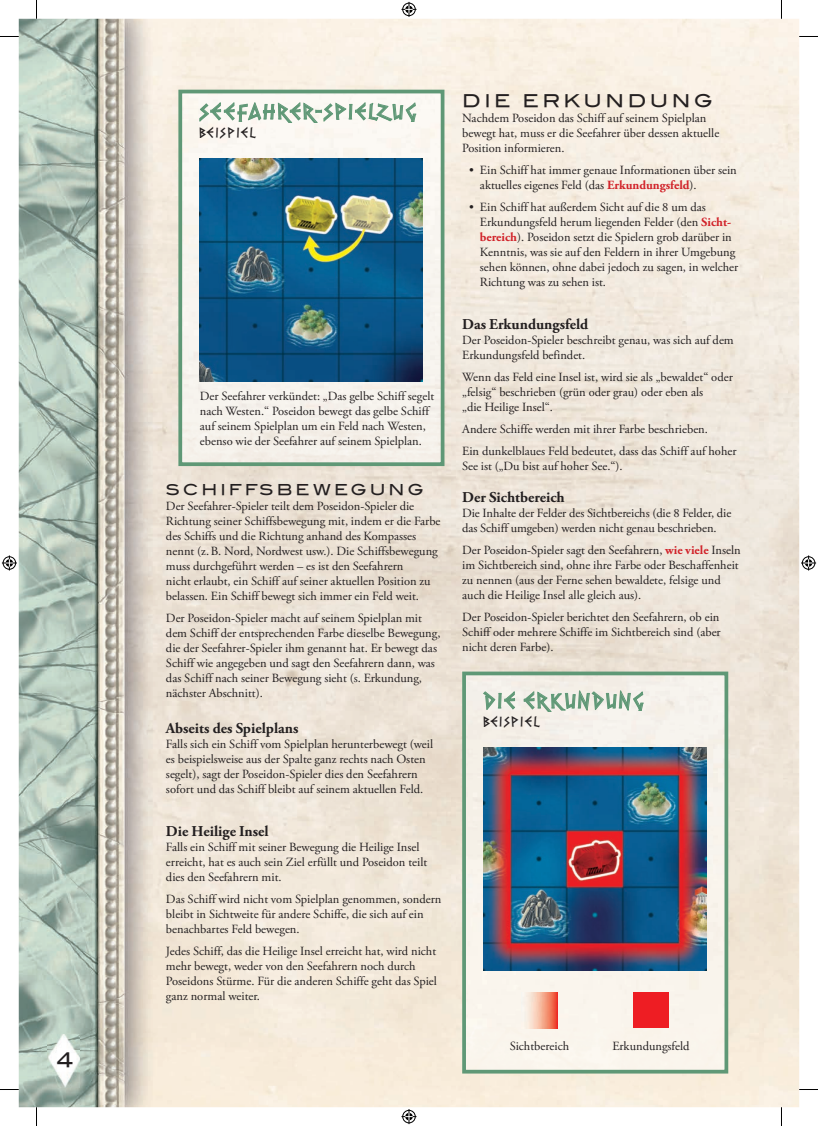
<style>
.page{position:relative;width:818px;height:1126px;background:#fff}
.page>*{position:absolute;margin:0;border:0;box-sizing:border-box;transform-origin:0 0}
.t1{font:22.5px "PR Hydra";letter-spacing:.145em;color:#5f9876}
.t2{font:20px "Blair Md ITCTT Medium";color:#231f20}
.t3{font:17.5px "Blair Md ITCTT Medium";letter-spacing:.2em;color:#231f20}
.t4{font:700 15px "Adobe Garamond Pro";color:#231f20}
.t5{font:15px "PR Hydra";letter-spacing:.145em;color:#231f20}
.t6{font:15px "Blair Md ITCTT Medium";letter-spacing:.2em;color:#231f20}
.t7{font:12.5px/15px "Adobe Garamond Pro";color:#231f20}
.s1{font-weight:700;color:#d1232a}
</style>
<div class="page">
<img style="left:19px;top:19px;width:779px;height:1088px">
<img style="left:48px;top:1034px;width:32px;height:53px">
<img style="left:183px;top:95px;width:256px;height:366px">
<svg style="left:199px;top:95px;width:217px;height:42px"></svg>
<img style="left:200px;top:158px;width:222px;height:223px">
<div style="left:178px;top:90px;width:266px;height:376px;border:4px solid #5f9876"></div>
<div style="left:467px;top:676px;width:255px;height:392px;background:#f9f4ec"></div>
<svg style="left:482px;top:688px;width:33px;height:38px"></svg>
<svg style="left:523px;top:679px;width:120px;height:49px;background:#e3e5dc"></svg>
<img style="left:483px;top:747px;width:223px;height:222px">
<img style="left:521px;top:992px;width:36px;height:36px">
<div style="left:633px;top:992px;width:35px;height:36px;background:#ee1d23"></div>
<div style="left:462px;top:671px;width:265px;height:402px;border:4px solid #5f9876"></div>
<svg style="left:0;top:36px;width:19px;height:1px"></svg>
<svg style="left:798px;top:36px;width:19px;height:1px"></svg>
<svg style="left:0;top:1088px;width:19px;height:2px"></svg>
<svg style="left:798px;top:1088px;width:19px;height:2px"></svg>
<svg style="left:36px;top:0;width:1px;height:19px"></svg>
<svg style="left:36px;top:1107px;width:1px;height:18px"></svg>
<svg style="left:401px;top:2px;width:15px;height:15px"></svg>
<svg style="left:401px;top:1109px;width:15px;height:14px"></svg>
<svg style="left:2px;top:555px;width:15px;height:15px"></svg>
<svg style="left:801px;top:555px;width:14px;height:15px"></svg>
<h2 class="t2" style="left:57px;top:1047px;width:18px">4</h2>
<h1 class="t1" style="left:200px;top:95px;width:217px">SEEFAHRER-SPIELZUG</h1>
<p class="t5" style="left:200px;top:121px;width:57px">BEISPIEL</p>
<p class="t7" style="left:200px;top:388px;width:236px">Der Seefahrer verkündet: „Das gelbe Schiff segelt nach Westen.“ Poseidon bewegt das gelbe Schiff auf seinem Spielplan um ein Feld nach Westen, ebenso wie der Seefahrer auf seinem Spielplan.</p>
<p class="t6" style="left:166px;top:480px;width:259px">SCHIFFSBEWEGUNG</p>
<p class="t7" style="left:166px;top:498px;width:276px">Der Seefahrer-Spieler teilt dem Poseidon-Spieler die Richtung seiner Schiffsbewegung mit, indem er die Farbe des Schiffs und die Richtung anhand des Kompasses nennt (z. B. Nord, Nordwest usw.). Die Schiffsbewegung muss durchgeführt werden – es ist den Seefahrern<br>nicht erlaubt, ein Schiff auf seiner aktuellen Position zu be lassen. Ein Schiff bewegt sich immer ein Feld weit.</p>
<p class="t7" style="left:166px;top:610px;width:276px">Der Poseidon-Spieler macht auf seinem Spielplan mit dem Schiff der entsprechenden Farbe dieselbe Bewegung, die der Seefahrer-Spieler ihm genannt hat. Er bewegt das Schiff wie angegeben und sagt den Seefahrern dann, was das Schiff nach seiner Bewegung sieht (s. Erkundung, nächster Abschnitt).</p>
<p class="t4" style="left:166px;top:719px;width:134px">Abseits des Spielplans</p>
<p class="t7" style="left:166px;top:736px;width:268px">Falls sich ein Schiff vom Spielplan herunterbewegt (weil es beispielsweise aus der Spalte ganz rechts nach Osten segelt), sagt der Poseidon-Spieler dies den Seefahrern sofort und das Schiff bleibt auf seinem aktuellen Feld.</p>
<p class="t4" style="left:166px;top:822px;width:104px">Die Heilige Insel</p>
<p class="t7" style="left:166px;top:839px;width:263px">Falls ein Schiff mit seiner Bewegung die Heilige Insel erreicht, hat es auch sein Ziel erfüllt und Poseidon teilt dies den Seefahrern mit.</p>
<p class="t7" style="left:166px;top:891px;width:277px">Das Schiff wird nicht vom Spielplan genommen, sondern bleibt in Sichtweite für andere Schiffe, die sich auf ein benachbartes Feld bewegen.</p>
<p class="t7" style="left:166px;top:943px;width:272px">Jedes Schiff, das die Heilige Insel erreicht hat, wird nicht mehr bewegt, weder von den Seefahrern noch durch Poseidons Stürme. Für die anderen Schiffe geht das Spiel ganz normal weiter.</p>
<h3 class="t3" style="left:462px;top:90px;width:252px">DIE ERKUNDUNG</h3>
<p class="t7" style="left:462px;top:110px;width:258px">Nachdem Poseidon das Schiff auf seinem Spielplan bewegt hat, muss er die Seefahrer über dessen aktuelle<br>Position informieren.</p>
<p class="t7" style="left:479px;top:163px;width:258px;text-indent:-11px">• Ein Schiff hat immer genaue Informationen über sein aktuelles eigenes Feld (das <span class="s1">Erkundungsfeld</span>).</p>
<p class="t7" style="left:479px;top:200px;width:260px;text-indent:-11px">• Ein Schiff hat außerdem Sicht auf die 8 um das Erkundungsfeld herum liegenden Felder (den <span class="s1">Sicht&shy;bereich</span>). Poseidon setzt die Spielern grob darüber in Kenntnis, was sie auf den Feldern in ihrer Umgebung sehen können, ohne dabei jedoch zu sagen, in welcher Richtung was zu sehen ist.</p>
<p class="t4" style="left:462px;top:315px;width:127px">Das Erkundungsfeld</p>
<p class="t7" style="left:462px;top:332px;width:273px">Der Poseidon-Spieler beschreibt genau, was sich auf dem<br>Erkundungsfeld befindet.</p>
<p class="t7" style="left:462px;top:370px;width:272px">Wenn das Feld eine Insel ist, wird sie als „bewaldet“ oder „felsig“ beschrieben (grün oder grau) oder eben als<br>„die Heilige Insel“.</p>
<p class="t7" style="left:462px;top:418px;width:276px;line-height:22.1px">Andere Schiffe werden mit ihrer Farbe beschrieben.<br>Ein dunkelblaues Feld bedeutet, dass das Schiff auf hoher</p>
<p class="t7" style="left:462px;top:459px;width:162px">See ist („Du bist auf hoher See.“).</p>
<p class="t4" style="left:462px;top:488px;width:104px">Der Sichtbereich</p>
<p class="t7" style="left:462px;top:506px;width:270px">Die Inhalte der Felder des Sichtbereichs (die 8 Felder, die das Schiff umgeben) werden nicht genau beschrieben.</p>
<p class="t7" style="left:462px;top:543px;width:280px">Der Poseidon-Spieler sagt den Seefahrern, <span class="s1">wie viele</span> Inseln im Sichtbereich sind, ohne ihre Farbe oder Beschaffenheit zu nennen (aus der Ferne sehen bewaldete, felsige und auch die Heilige Insel alle gleich aus).</p>
<p class="t7" style="left:462px;top:610px;width:260px;text-align:justify">Der Poseidon-Spieler berichtet den Seefahrern, ob ein Schiff oder mehrere Schiffe im Sichtbereich sind (aber nicht deren Farbe).</p>
<h1 class="t1" style="left:483px;top:684px;width:161px">DIE ERKUNDUNG</h1>
<p class="t5" style="left:483px;top:710px;width:57px">BEISPIEL</p>
<p class="t7" style="left:509px;top:1039px;width:61px">Sichtbereich</p>
<p class="t7" style="left:612px;top:1039px;width:79px">Erkundungsfeld</p>
</div>
